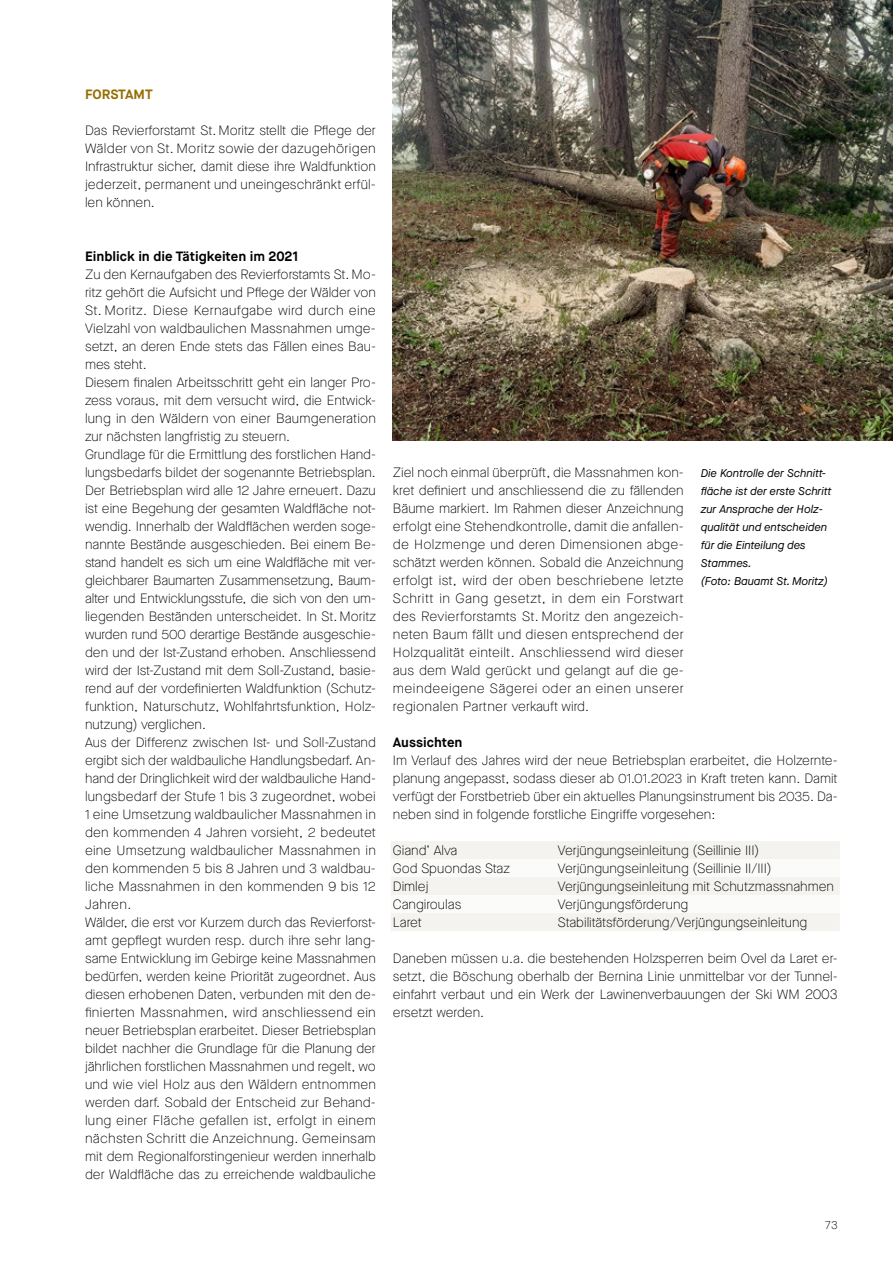
<style>
.page{position:relative;width:893px;height:1263px;background:#fff}
.page>*{position:absolute;margin:0;border:0;box-sizing:border-box;transform-origin:0 0}
.t1{font:100 13.5px/18px "Maison Neue";color:#000;text-align:justify}
.t2{font:700 13.5px "Maison Neue";color:#000}
.t3{font:700 13.5px "Maison Neue";color:#956d00}
.t4{font:italic 11.25px/18px "Maison Neue";color:#000}
.t5{font:100 11.25px "Maison Neue";color:#000}
</style>
<div class="page">
<img style="left:393px;top:0;width:500px;height:441px">
<div style="left:391px;top:841px;width:449px;height:18px;background:#f4f3ef"></div>
<div style="left:391px;top:859px;width:449px;height:18px;background:#fbfbf9"></div>
<div style="left:391px;top:877px;width:449px;height:18px;background:#f4f3ef"></div>
<div style="left:391px;top:895px;width:449px;height:18px;background:#fbfbf9"></div>
<div style="left:391px;top:913px;width:449px;height:18px;background:#f4f3ef"></div>
<p class="t3" style="left:85px;top:86px;width:69px">FORSTAMT</p>
<p class="t1" style="left:85px;top:121px;width:292px">Das Revierforstamt St. Moritz stellt die Pflege der Wälder von St. Moritz sowie der dazugehörigen Infrastruktur sicher, damit diese ihre Waldfunktion jederzeit, permanent und uneingeschränkt erfül&shy;len können.</p>
<p class="t2" style="left:85px;top:248px;width:215px">Einblick in die Tätigkeiten im 2021</p>
<p class="t1" style="left:85px;top:265px;width:292px;text-align:left">Zu den Kernaufgaben des Revierforstamts St. Mo&shy;ritz gehört die Aufsicht und Pflege der Wälder von St. Moritz. Diese Kernaufgabe wird durch eine Vielzahl von waldbaulichen Massnahmen umge&shy;setzt, an deren Ende stets das Fällen eines Bau&shy;mes steht.<br>Diesem finalen Arbeitsschritt geht ein langer Pro&shy;zess voraus, mit dem versucht wird, die Entwick&shy;lung in den Wäldern von einer Baumgeneration zur nächsten langfristig zu steuern.<br>Grundlage für die Ermittlung des forstlichen Hand&shy;lungsbedarfs bildet der sogenannte Betriebsplan.<br>Der Betriebsplan wird alle 12 Jahre erneuert. Dazu ist eine Begehung der gesamten Waldfläche not&shy;wendig. Innerhalb der Waldflächen werden soge&shy;nannte Bestände ausgeschieden. Bei einem Be&shy;stand handelt es sich um eine Waldfläche mit ver&shy;gleichbarer Baumarten Zusammensetzung, Baum&shy;alter und Entwicklungsstufe, die sich von den um&shy;liegenden Beständen unterscheidet. In St. Moritz wurden rund 500 derartige Bestände ausgeschie&shy;den und der Ist-Zustand erhoben. Anschliessend wird der Ist-Zustand mit dem Soll-Zustand, basie&shy;rend auf der vordefinierten Waldfunktion (Schutz&shy;funktion, Naturschutz, Wohlfahrtsfunktion, Holz&shy;nutzung) verglichen.<br>Aus der Differenz zwischen Ist- und Soll-Zustand ergibt sich der waldbauliche Handlungsbedarf. An&shy;hand der Dringlichkeit wird der waldbauliche Hand&shy;lungsbedarf der Stufe 1 bis 3 zugeordnet, wobei 1 eine Umsetzung waldbaulicher Massnahmen in den kommenden 4 Jahren vorsieht, 2 bedeutet eine Umsetzung waldbaulicher Massnahmen in den kommenden 5 bis 8 Jahren und 3 waldbau&shy;liche Massnahmen in den kommenden 9 bis 12<br>Jahren.<br>Wälder, die erst vor Kurzem durch das Revierforst&shy;amt gepflegt wurden resp. durch ihre sehr lang&shy;same Entwicklung im Gebirge keine Massnahmen bedürfen, werden keine Priorität zugeordnet. Aus diesen erhobenen Daten, verbunden mit den de&shy;finierten Massnahmen, wird anschliessend ein neuer Betriebsplan erarbeitet. Dieser Betriebsplan bildet nachher die Grundlage für die Planung der jährlichen forstlichen Massnahmen und regelt, wo und wie viel Holz aus den Wäldern entnommen werden darf. Sobald der Entscheid zur Behand&shy;lung einer Fläche gefallen ist, erfolgt in einem nächsten Schritt die Anzeichnung. Gemeinsam mit dem Regionalforstingenieur werden innerhalb der Waldfläche das zu erreichende waldbauliche</p>
<p class="t1" style="left:393px;top:463px;width:292px">Ziel noch einmal überprüft, die Massnahmen kon&shy;kret definiert und anschliessend die zu fällenden Bäume markiert. Im Rahmen dieser Anzeichnung erfolgt eine Stehendkontrolle, damit die anfallen&shy;de Holzmenge und deren Dimensionen abge&shy;schätzt werden können. Sobald die Anzeichnung erfolgt ist, wird der oben beschriebene letzte Schritt in Gang gesetzt, in dem ein Forstwart des Revierforstamts St. Moritz den angezeich&shy;neten Baum fällt und diesen entsprechend der Holzqualität einteilt. Anschliessend wird dieser aus dem Wald gerückt und gelangt auf die ge&shy;meindeeigene Sägerei oder an einen unserer regionalen Partner verkauft wird.</p>
<p class="t2" style="left:393px;top:734px;width:71px">Aussichten</p>
<p class="t1" style="left:393px;top:751px;width:446px">Im Verlauf des Jahres wird der neue Betriebsplan erarbeitet, die Holzernte&shy;planung angepasst, sodass dieser ab 01.01.2023 in Kraft treten kann. Damit verfügt der Forstbetrieb über ein aktuelles Planungsinstrument bis 2035. Da&shy;neben sind in folgende forstliche Eingriffe vorgesehen:</p>
<p class="t1" style="left:393px;top:841px;width:66px">Giand’ Alva</p>
<p class="t1" style="left:558px;top:841px;width:203px">Verjüngungseinleitung (Seillinie III)</p>
<p class="t1" style="left:393px;top:859px;width:118px">God Spuondas Staz</p>
<p class="t1" style="left:558px;top:859px;width:215px">Verjüngungseinleitung (Seillinie II/III)</p>
<p class="t1" style="left:393px;top:877px;width:37px">Dimlej</p>
<p class="t1" style="left:558px;top:877px;width:278px">Verjüngungseinleitung mit Schutzmassnahmen</p>
<p class="t1" style="left:393px;top:895px;width:70px">Cangiroulas</p>
<p class="t1" style="left:558px;top:895px;width:132px">Verjüngungsförderung</p>
<p class="t1" style="left:393px;top:913px;width:30px">Laret</p>
<p class="t1" style="left:558px;top:913px;width:251px">Stabilitätsförderung/Verjüngungseinleitung</p>
<p class="t1" style="left:393px;top:949px;width:446px">Daneben müssen u.a. die bestehenden Holzsperren beim Ovel da Laret er&shy;setzt, die Böschung oberhalb der Bernina Linie unmittelbar vor der Tunnel&shy;einfahrt verbaut und ein Werk der Lawinenverbauungen der Ski WM 2003 ersetzt werden.</p>
<p class="t4" style="left:701px;top:464px;width:132px">Die Kontrolle der Schnitt&shy;fläche ist der erste Schritt zur Ansprache der Holz&shy;qualität und entscheiden für die Einteilung des<br>Stammes.<br>(Foto: Bauamt St. Moritz)</p>
<p class="t5" style="left:825px;top:1218px;width:14px">73</p>
</div>
